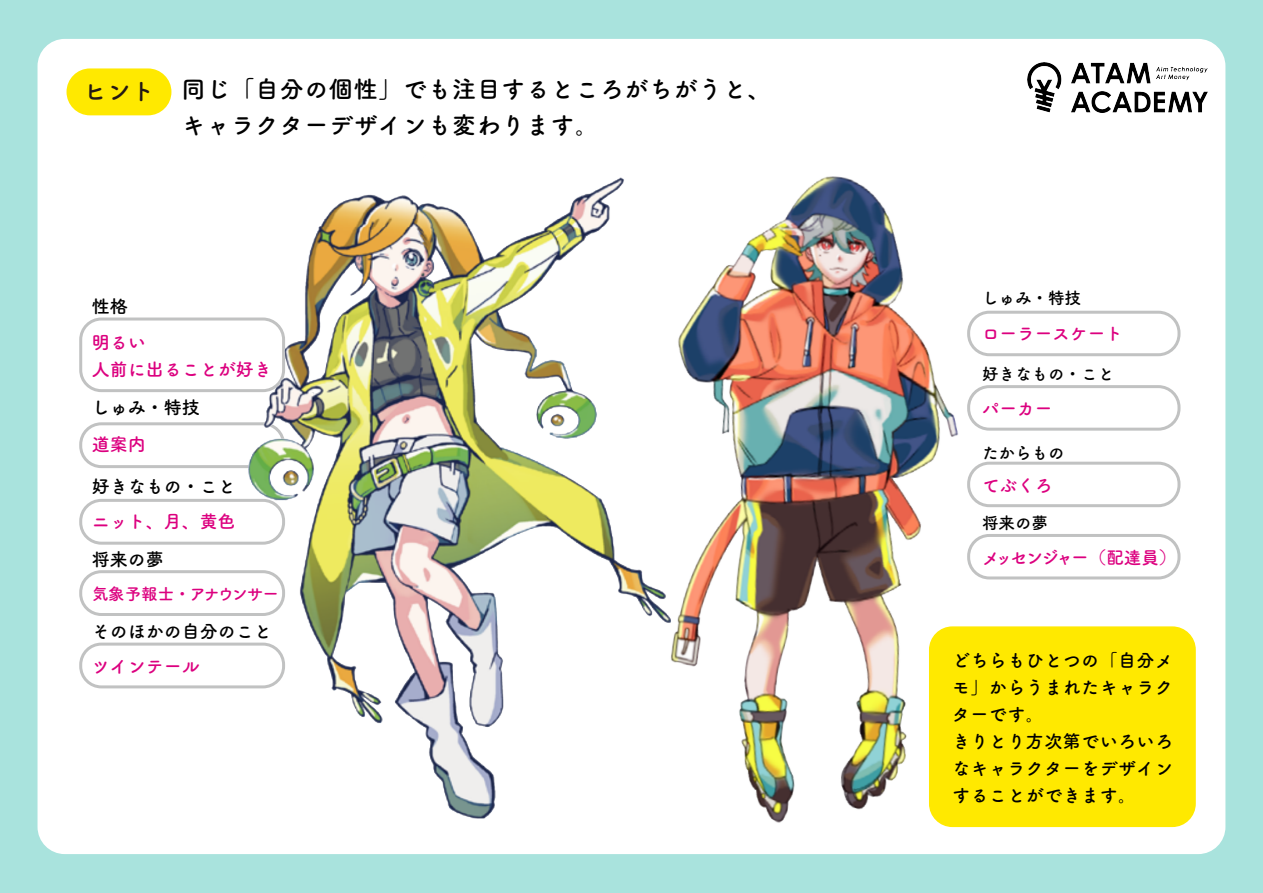
<style>
.page{position:relative;width:1263px;height:893px;background:#a9e3dd}
.page>*{position:absolute;margin:0;border:0;box-sizing:border-box;transform-origin:0 0}
.t1{font:24px/36px "Tsuku A Rd Gothic Std B";letter-spacing:.025em;color:#000}
.t2{font:24px "Tsuku A Rd Gothic Std B";color:#231815}
.t3{font:18px/27px "Tsuku A Rd Gothic Std B";letter-spacing:.025em;color:#000}
.t4{font:18px/27px "Tsuku A Rd Gothic Std B";color:#dc007f}
.t5{font:18px "Tsuku A Rd Gothic Std B";color:#000}
.t6{font:17.55px "Tsuku A Rd Gothic Std B";color:#dc007f}
.t7{font:17.55px "Tsuku A Rd Gothic Std B";letter-spacing:-.13em;color:#dc007f}
.t8{font:16.5px "Tsuku A Rd Gothic Std B";color:#000}
.t9{font:16.5px "Tsuku A Rd Gothic Std B";letter-spacing:-.06em;color:#dc007f}
</style>
<div class="page">
<div style="left:38px;top:39px;width:1187px;height:815px;background:#fff;border-radius:27px"></div>
<img style="left:1028px;top:62px;width:180px;height:50px">
<div style="left:79px;top:317px;width:206px;height:75px;border:3px solid #c1c2c2;border-radius:21px"></div>
<div style="left:79px;top:570px;width:206px;height:46px;border:3px solid #c1c2c2;border-radius:21px"></div>
<div style="left:79px;top:422px;width:206px;height:46px;border:3px solid #c1c2c2;border-radius:21px"></div>
<div style="left:79px;top:499px;width:206px;height:46px;border:3px solid #c1c2c2;border-radius:21px"></div>
<div style="left:79px;top:643px;width:206px;height:45px;border:3px solid #c1c2c2;border-radius:21px"></div>
<div style="left:967px;top:311px;width:213px;height:45px;border:3px solid #c1c2c2;border-radius:21px"></div>
<div style="left:967px;top:385px;width:213px;height:46px;border:3px solid #c1c2c2;border-radius:21px"></div>
<div style="left:967px;top:462px;width:213px;height:45px;border:3px solid #c1c2c2;border-radius:21px"></div>
<div style="left:967px;top:534px;width:213px;height:45px;border:3px solid #c1c2c2;border-radius:21px"></div>
<div style="left:67px;top:69px;width:104px;height:46px;background:#ffe900;border-radius:23px"></div>
<div style="left:67px;top:68px;width:104px;height:47px;border:2px solid #ffe900;border-radius:23px"></div>
<div style="left:930px;top:627px;width:265px;height:199px;background:#ffe900;border-radius:23px"></div>
<div style="left:929px;top:626px;width:267px;height:201px;border:2px solid #ffe900;border-radius:23px"></div>
<img style="left:210px;top:178px;width:409px;height:641px">
<img style="left:619px;top:176px;width:394px;height:652px">
<h1 class="t2" style="left:83px;top:72px;width:74px">ヒント</h1>
<h1 class="t1" style="left:181px;top:70px;width:591px">同じ「自分の個性」でも注目するところがちがうと、キャラクターデザインも変わります。</h1>
<p class="t3" style="left:92px;top:291px;width:37px">性格</p>
<p class="t4" style="left:92px;top:328px;width:181px">明るい<br>人前に出ることが好き</p>
<p class="t3" style="left:92px;top:392px;width:109px">しゅみ・特技</p>
<p class="t4" style="left:92px;top:430px;width:55px">道案内</p>
<p class="t3" style="left:92px;top:472px;width:145px">好きなもの・こと</p>
<p class="t4" style="left:92px;top:506px;width:145px">ニット、月、黄色</p>
<p class="t3" style="left:92px;top:544px;width:73px">将来の夢</p>
<p class="t9" style="left:92px;top:581px;width:189px">気象予報士・アナウンサー</p>
<p class="t5" style="left:92px;top:617px;width:181px">そのほかの自分のこと</p>
<p class="t4" style="left:92px;top:651px;width:109px">ツインテール</p>
<p class="t8" style="left:982px;top:285px;width:101px">しゅみ・特技</p>
<p class="t6" style="left:982px;top:320px;width:142px">ローラースケート</p>
<p class="t8" style="left:982px;top:361px;width:134px">好きなもの・こと</p>
<p class="t6" style="left:982px;top:395px;width:72px">パーカー</p>
<p class="t8" style="left:982px;top:440px;width:84px">たからもの</p>
<p class="t6" style="left:982px;top:471px;width:72px">てぶくろ</p>
<p class="t8" style="left:982px;top:510px;width:68px">将来の夢</p>
<p class="t7" style="left:982px;top:543px;width:196px">メッセンジャー（配達員）</p>
<p class="t3" style="left:952px;top:646px;width:222px">どちらもひとつの「自分メモ」からうまれたキャラクターです。<br>きりとり方次第でいろいろなキャラクターをデザインすることができます。</p>
</div>
